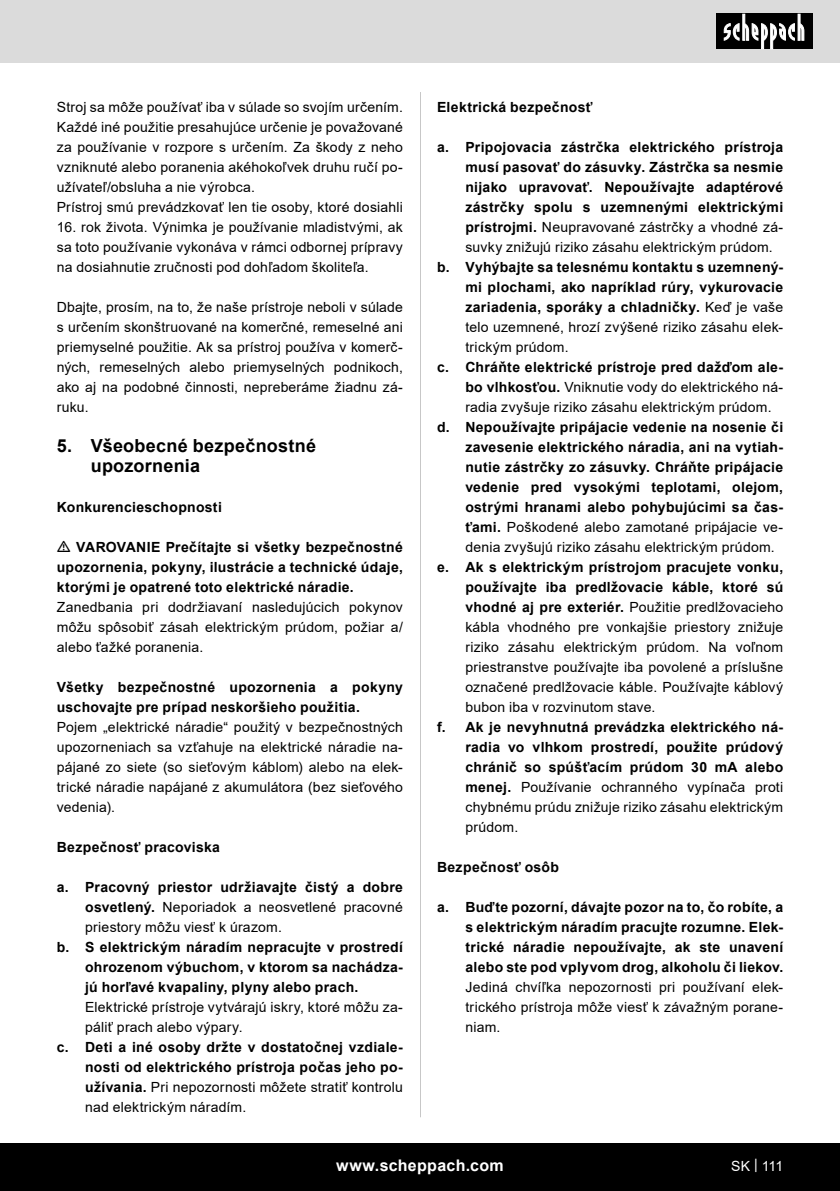
<style>
.page{position:relative;width:840px;height:1191px;background:#fff}
.page>*{position:absolute;margin:0;border:0;box-sizing:border-box;transform-origin:0 0}
.t1{font:700 18px/20px "Arial";letter-spacing:.015em;color:#000}
.t2{font:700 16px "Arial";letter-spacing:.02em;color:#fff}
.t3{font:14px/20px "Arial";letter-spacing:.015em;color:#000;text-align:justify}
.t4{font:700 14px/20px "Arial";letter-spacing:.02em;color:#000;text-align:justify}
.t5{font:14px "Arial";color:#fff}
.s1{font-weight:700}
.s2{font-weight:400}
</style>
<div class="page">
<div style="left:0;top:0;width:839px;height:63px;background:#dbdbdb"></div>
<div style="left:0;top:1143px;width:839px;height:48px;background:#000"></div>
<div style="left:716px;top:14px;width:96px;height:35px;background:#000"></div>
<svg style="left:723px;top:14px;width:81px;height:35px"></svg>
<hr style="left:420px;top:92px;width:1px;height:1025px;background:#c7c7c7">
<p class="t3" style="left:57px;top:97px;width:347px;text-align:left">Stroj sa môže používať iba v súlade so svojím určením.<br>Každé iné použitie presahujúce určenie je považované za používanie v rozpore s určením. Za škody z neho vzniknuté alebo poranenia akéhokoľvek druhu ručí po&shy;užívateľ/obsluha a nie výrobca.<br>Prístroj smú prevádzkovať len tie osoby, ktoré dosiahli</p>
<p class="t3" style="left:57px;top:217px;width:347px">16. rok života. Výnimka je používanie mladistvými, ak sa toto používanie vykonáva v rámci odbornej prípravy na dosiahnutie zručnosti pod dohľadom školiteľa.</p>
<p class="t3" style="left:57px;top:297px;width:347px">Dbajte, prosím, na to, že naše prístroje neboli v súlade s určením skonštruované na komerčné, remeselné ani priemyselné použitie. Ak sa prístroj používa v komerč&shy;ných, remeselných alebo priemyselných podnikoch, ako aj na podobné činnosti, nepreberáme žiadnu zá&shy;ruku.</p>
<p class="t1" style="left:91px;top:436px;width:227px;text-indent:-34px">5. Všeobecné bezpečnostné upozornenia</p>
<p class="t4" style="left:57px;top:497px;width:167px">Konkurencieschopnosti</p>
<p class="t4" style="left:57px;top:537px;width:347px;text-indent:20px">VAROVANIE Prečítajte si všetky bezpečnostné upozornenia, pokyny, ilustrácie a technické údaje, ktorými je opatrené toto elektrické náradie.</p>
<p class="t3" style="left:57px;top:597px;width:347px">Zanedbania pri dodržiavaní nasledujúcich pokynov môžu spôsobiť zásah elektrickým prúdom, požiar a/ alebo ťažké poranenia.</p>
<p class="t4" style="left:57px;top:677px;width:347px">Všetky bezpečnostné upozornenia a pokyny uschovajte pre prípad neskoršieho použitia.</p>
<p class="t3" style="left:57px;top:717px;width:347px">Pojem „elektrické náradie“ použitý v bezpečnostných upozorneniach sa vzťahuje na elektrické náradie na&shy;pájané zo siete (so sieťovým káblom) alebo na elek&shy;trické náradie napájané z akumulátora (bez sieťového vedenia).</p>
<p class="t4" style="left:57px;top:837px;width:165px">Bezpečnosť pracoviska</p>
<p class="t3" style="left:85px;top:877px;width:319px;text-indent:-28px"><span class="s1">a. Pracovný priestor udržiavajte čistý a dobre osvetlený.</span> Neporiadok a neosvetlené pracovné priestory môžu viesť k úrazom.</p>
<p class="t4" style="left:85px;top:937px;width:319px;text-indent:-28px">b. S elektrickým náradím nepracujte v prostredí ohrozenom výbuchom, v ktorom sa nachádza&shy;jú horľavé kvapaliny, plyny alebo prach.</p>
<p class="t3" style="left:85px;top:997px;width:319px">Elektrické prístroje vytvárajú iskry, ktoré môžu za&shy;páliť prach alebo výpary.</p>
<p class="t4" style="left:85px;top:1037px;width:319px;text-indent:-28px">c. Deti a iné osoby držte v dostatočnej vzdiale&shy;nosti od elektrického prístroja počas jeho po&shy;užívania. <span class="s2">Pri nepozornosti môžete stratiť kontrolu nad elektrickým náradím.</span></p>
<p class="t4" style="left:437px;top:97px;width:157px">Elektrická bezpečnosť</p>
<p class="t4" style="left:465px;top:137px;width:319px;text-indent:-28px">a. Pripojovacia zástrčka elektrického prístroja musí pasovať do zásuvky. Zástrčka sa nesmie nijako upravovať. Nepoužívajte adaptérové zástrčky spolu s uzemnenými elektrickými prístrojmi. <span class="s2">Neupravované zástrčky a vhodné zá&shy;suvky znižujú riziko zásahu elektrickým prúdom.</span></p>
<p class="t4" style="left:465px;top:257px;width:319px;text-indent:-28px">b. Vyhýbajte sa telesnému kontaktu s uzemnený&shy;mi plochami, ako napríklad rúry, vykurovacie zariadenia, sporáky a chladničky. <span class="s2">Keď je vaše telo uzemnené, hrozí zvýšené riziko zásahu elek&shy;trickým prúdom.</span></p>
<p class="t3" style="left:465px;top:357px;width:319px;text-indent:-28px"><span class="s1">c. Chráňte elektrické prístroje pred dažďom ale&shy;bo vlhkosťou.</span> Vniknutie vody do elektrického ná&shy;radia zvyšuje riziko zásahu elektrickým prúdom.</p>
<p class="t4" style="left:465px;top:417px;width:319px;text-indent:-28px">d. Nepoužívajte pripájacie vedenie na nosenie či zavesenie elektrického náradia, ani na vytiah&shy;nutie zástrčky zo zásuvky. Chráňte pripájacie vedenie pred vysokými teplotami, olejom, ostrými hranami alebo pohybujúcimi sa čas&shy;ťami. <span class="s2">Poškodené alebo zamotané pripájacie ve&shy;denia zvyšujú riziko zásahu elektrickým prúdom.</span></p>
<p class="t3" style="left:465px;top:557px;width:319px;text-indent:-28px"><span class="s1">e. Ak s elektrickým prístrojom pracujete vonku, používajte iba predlžovacie káble, ktoré sú vhodné aj pre exteriér.</span> Použitie predlžovacieho kábla vhodného pre vonkajšie priestory znižuje riziko zásahu elektrickým prúdom. Na voľnom priestranstve používajte iba povolené a príslušne označené predlžovacie káble. Používajte káblový bubon iba v rozvinutom stave.</p>
<p class="t4" style="left:465px;top:717px;width:319px;text-indent:-28px">f. Ak je nevyhnutná prevádzka elektrického ná&shy;radia vo vlhkom prostredí, použite prúdový chránič so spúšťacím prúdom 30 mA alebo menej. <span class="s2">Používanie ochranného vypínača proti chybnému prúdu znižuje riziko zásahu elektrickým prúdom.</span></p>
<p class="t4" style="left:437px;top:857px;width:123px">Bezpečnosť osôb</p>
<p class="t4" style="left:465px;top:897px;width:319px;text-indent:-28px">a. Buďte pozorní, dávajte pozor na to, čo robíte, a s elektrickým náradím pracujte rozumne. Elek&shy;trické náradie nepoužívajte, ak ste unavení alebo ste pod vplyvom drog, alkoholu či liekov.</p>
<p class="t3" style="left:465px;top:977px;width:319px">Jediná chvíľka nepozornosti pri používaní elek&shy;trického prístroja môže viesť k závažným porane&shy;niam.</p>
<p class="t2" style="left:336px;top:1154px;width:169px">www.scheppach.com</p>
<p class="t5" style="left:730px;top:1156px;width:53px">SK | 111</p>
</div>
